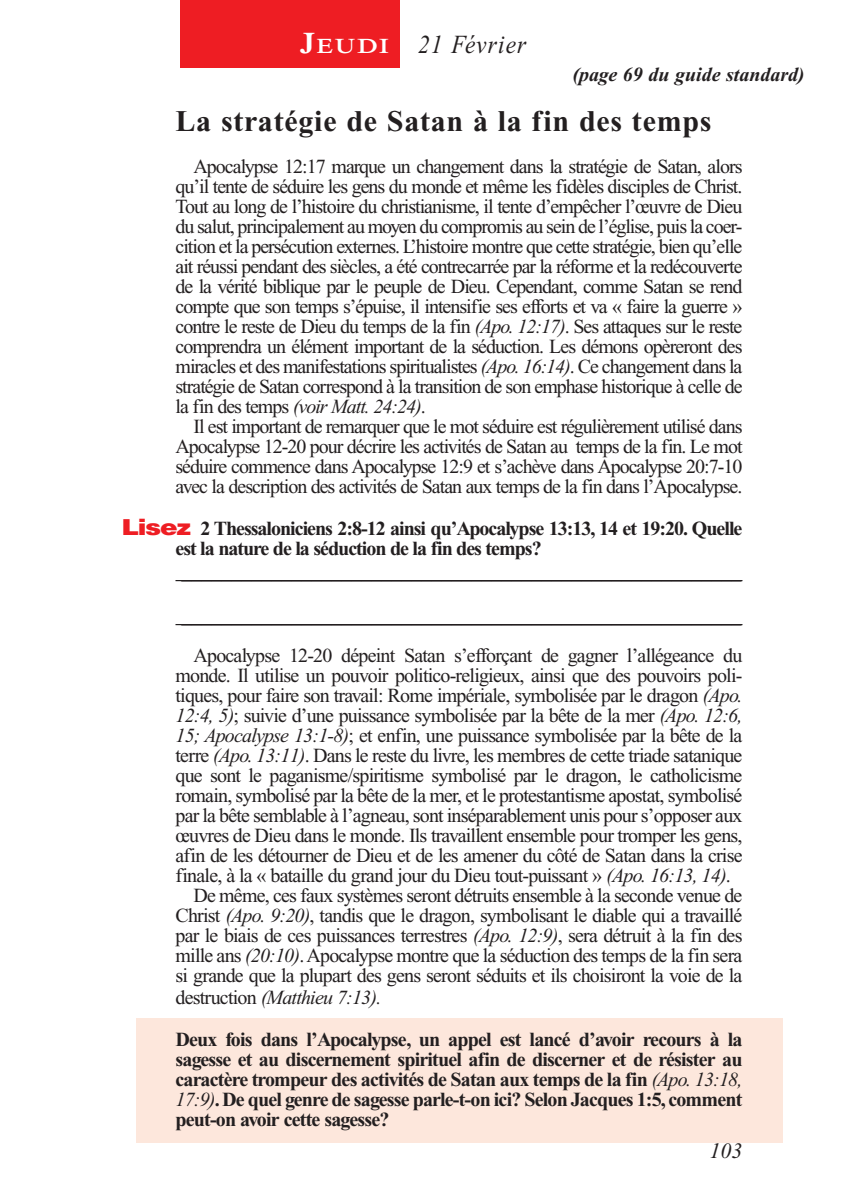
<style>
.page{position:relative;width:864px;height:1188px;background:#fff}
.page>*{position:absolute;margin:0;border:0;box-sizing:border-box;transform-origin:0 0}
.Head{font:700 30px "Times New Roman PS Std";letter-spacing:.025em;color:#231f20}
.Lesson_Dates{font:italic 26px "Times New Roman PS Std";letter-spacing:.05em;color:#231f20;scale:.9 1}
.t1{font:italic 22px "Times New Roman PS Std";color:#231f20}
.Daily_Header{font:600 21px "Times NRMT Std";color:#fff;scale:1.1 1}
.Body{font:20px/20px "Times New Roman PS Std";letter-spacing:-.04em;color:#231f20;text-align:justify}
.Body-2{font:700 20px/20px "Times New Roman PS Std";letter-spacing:-.04em;color:#231f20;text-align:justify}
.Blank_Lines{font:20px "Times New Roman PS Std";color:#231f20}
.Question{font:700 20px/20px "Times New Roman PS Std";letter-spacing:-.05em;color:#231f20}
.Body-3{font:italic 20px "Times New Roman PS Std";letter-spacing:-.04em;color:#231f20}
.Page_from_SE{font:italic 700 20px "Times New Roman PS Std";color:#231f20}
.s1{font-size:30px}
.s2{font-style:italic}
.s3{font-family:"Helvetica LT Std";font-weight:900;font-size:22px;color:#ee1d23}
.s4{font-style:normal}
.s5{font-weight:400;font-style:italic}
</style>
<div class="page">
<div style="left:180px;top:0;width:220px;height:68px;background:#ee1d23"></div>
<div style="left:137px;top:1018px;width:646px;height:125px;background:#fde7dc"></div>
<hr style="left:176px;top:580px;width:566px;height:1px;background:#231f20">
<hr style="left:176px;top:624px;width:566px;height:1px;background:#231f20">
<p class="Daily_Header" style="left:300px;top:34px;width:82px"><span class="s1">J</span>eudi</p>
<p class="Lesson_Dates" style="left:418px;top:30px;width:122px">21 Février</p>
<p class="Page_from_SE" style="left:573px;top:64px;width:234px">(page 69 du guide standard)</p>
<p class="Head" style="left:176px;top:104px;width:538px">La stratégie de Satan à la fin des temps</p>
<p class="Body" style="left:176px;top:156px;width:569px;text-indent:18px">Apocalypse 12:17 marque un changement dans la stratégie de Satan, alors qu’il tente de séduire les gens du monde et même les fidèles disciples de Christ.<br>Tout au long de l’histoire du christianisme, il tente d’empêcher l’œuvre de Dieu du salut, principalement au moyen du compromis au sein de l’église, puis la coer&shy;cition et la persécution externes. L’histoire montre que cette stratégie, bien qu’elle ait réussi pendant des siècles, a été contrecarrée par la réforme et la redécouverte de la vérité biblique par le peuple de Dieu. Cependant, comme Satan se rend compte que son temps s’épuise, il intensifie ses efforts et va « faire la guerre » contre le reste de Dieu du temps de la fin <span class="s2">(Apo. 12:17)</span>. Ses attaques sur le reste comprendra un élément important de la séduction. Les démons opèreront des miracles et des manifestations spiritualistes <span class="s2">(Apo. 16:14)</span>. Ce changement dans la stratégie de Satan correspond à la transition de son emphase historique à celle de la fin des temps <span class="s2">(voir Matt. 24:24)</span>.</p>
<p class="Body" style="left:176px;top:416px;width:569px;text-indent:18px">Il est important de remarquer que le mot séduire est régulièrement utilisé dans Apocalypse 12-20 pour décrire les activités de Satan au temps de la fin. Le mot séduire commence dans Apocalypse 12:9 et s’achève dans Apocalypse 20:7-10 avec la description des activités de Satan aux temps de la fin dans l’Apocalypse.</p>
<p class="Question" style="left:176px;top:518px;width:569px;text-indent:-54px"><span class="s3">Lisez</span> 2 Thessaloniciens 2:8-12 ainsi qu’Apocalypse 13:13, 14 et 19:20. Quelle est la nature de la séduction de la fin des temps?</p>
<p class="Blank_Lines" style="left:182px;top:561px;width:561px">________________________________________________________</p>
<p class="Blank_Lines" style="left:182px;top:605px;width:561px">________________________________________________________</p>
<p class="Body" style="left:176px;top:646px;width:569px;text-indent:18px">Apocalypse 12-20 dépeint Satan s’efforçant de gagner l’allégeance du monde. Il utilise un pouvoir politico-religieux, ainsi que des pouvoirs poli&shy;tiques, pour faire son travail: Rome impériale, symbolisée par le dragon <span class="s2">(Apo.<br>12:4, 5)</span>; suivie d’une puissance symbolisée par la bête de la mer <span class="s2">(Apo. 12:6, 15; Apocalypse 13:1-8)</span>; et enfin, une puissance symbolisée par la bête de la terre <span class="s2">(Apo. 13:11)</span>. Dans le reste du livre, les membres de cette triade satanique que sont le paganisme/spiritisme symbolisé par le dragon, le catholicisme romain, symbolisé par la bête de la mer, et le protestantisme apostat, symbolisé par la bête semblable à l’agneau, sont inséparablement unis pour s’opposer aux œuvres de Dieu dans le monde. Ils travaillent ensemble pour tromper les gens, afin de les détourner de Dieu et de les amener du côté de Satan dans la crise finale, à la « bataille du grand jour du Dieu tout-puissant » <span class="s2">(Apo. 16:13, 14)</span>.</p>
<p class="Body" style="left:176px;top:886px;width:568px;text-indent:18px">De même, ces faux systèmes seront détruits ensemble à la seconde venue de Christ <span class="s2">(Apo. 9:20)</span>, tandis que le dragon, symbolisant le diable qui a travaillé par le biais de ces puissances terrestres <span class="s2">(Apo. 12:9)</span>, sera détruit à la fin des mille ans <span class="s2">(20:10)</span>. Apocalypse montre que la séduction des temps de la fin sera si grande que la plupart des gens seront séduits et ils choisiront la voie de la</p>
<p class="Body-3" style="left:176px;top:987px;width:207px"><span class="s4">destruction</span> (Matthieu 7:13).</p>
<p class="Body-2" style="left:176px;top:1030px;width:568px">Deux fois dans l’Apocalypse, un appel est lancé d’avoir recours à la sagesse et au discernement spirituel afin de discerner et de résister au caractère trompeur des activités de Satan aux temps de la fin <span class="s5">(Apo. 13:18, 17:9)</span>. De quel genre de sagesse parle-t-on ici? Selon Jacques 1:5, comment peut-on avoir cette sagesse?</p>
<p class="t1" style="left:710px;top:1139px;width:34px">103</p>
</div>
